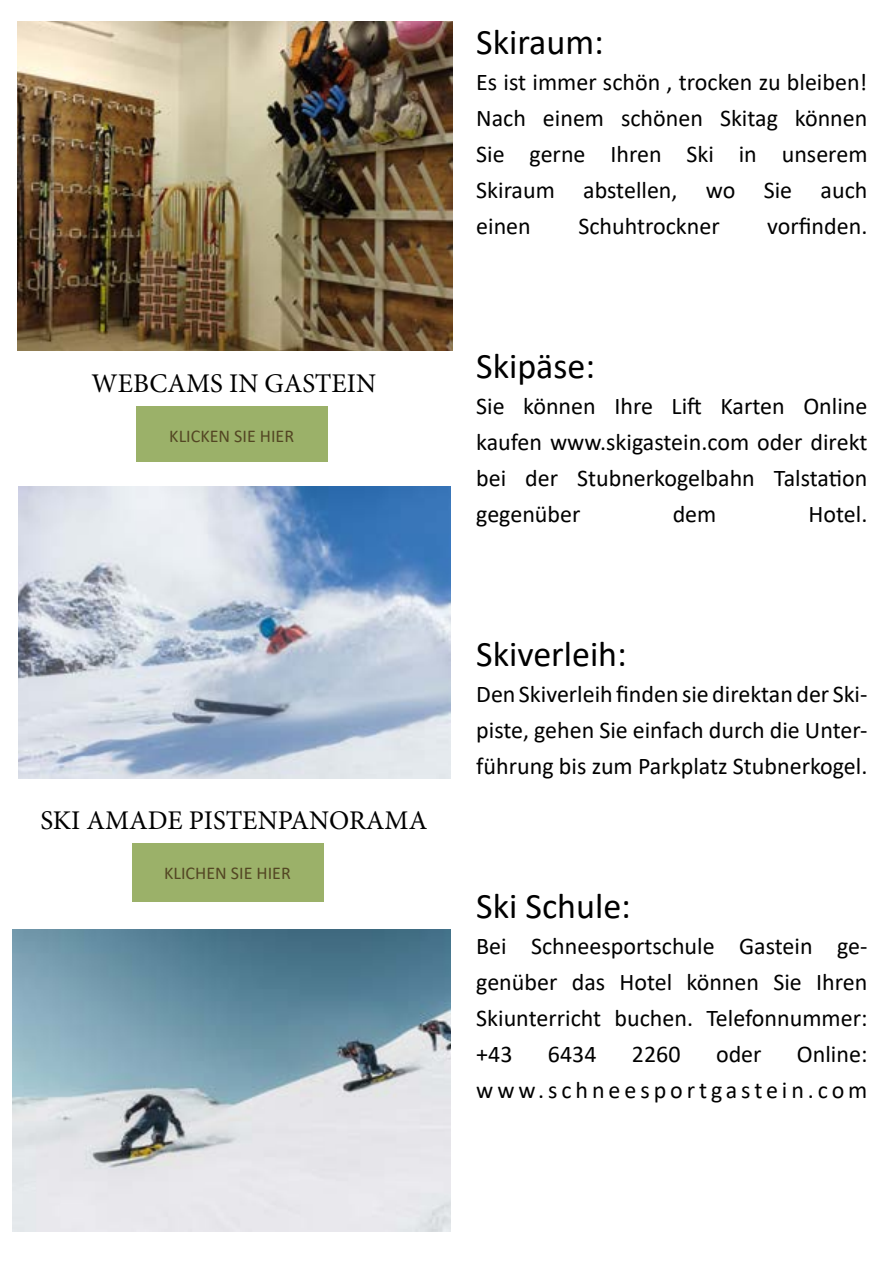
<style>
.page{position:relative;width:893px;height:1263px;background:#fff}
.page>*{position:absolute;margin:0;border:0;box-sizing:border-box;transform-origin:0 0}
.t1{font:36px "Calibri";color:#000}
.t2{font:27px "Minion Pro";color:#000}
.t3{font:24px/36px "Calibri";color:#000;text-align:justify}
.t4{font:24px/36px "Calibri";letter-spacing:.165em;color:#000;text-align:right}
.t5{font:18px "Calibri";color:#534623}
</style>
<div class="page">
<div style="left:136px;top:407px;width:191px;height:55px;background:#9bb169"></div>
<div style="left:132px;top:843px;width:191px;height:58px;background:#9bb169"></div>
<img style="left:18px;top:486px;width:433px;height:292px">
<img style="left:13px;top:930px;width:438px;height:302px">
<img style="left:17px;top:21px;width:435px;height:329px">
<p class="t2" style="left:92px;top:366px;width:286px">WEBCAMS IN GASTEIN</p>
<p class="t5" style="left:169px;top:424px;width:126px">KLICKEN SIE HIER</p>
<p class="t2" style="left:40px;top:802px;width:388px">SKI AMADE PISTENPANORAMA</p>
<p class="t5" style="left:164px;top:860px;width:128px">KLICHEN SIE HIER</p>
<h1 class="t1" style="left:476px;top:17px;width:129px">Skiraum:</h1>
<p class="t3" style="left:476px;top:63px;width:393px">Es ist immer schön , trocken zu bleiben!<br>Nach einem schönen Skitag können Sie gerne Ihren Ski in unserem Skiraum abstellen, wo Sie auch einen</p>
<p class="t3" style="left:578px;top:207px;width:143px">Schuhtrockner</p>
<p class="t3" style="left:767px;top:207px;width:102px">vorfinden.</p>
<h1 class="t1" style="left:476px;top:341px;width:120px">Skipäse:</h1>
<p class="t3" style="left:476px;top:387px;width:393px">Sie können Ihre Lift Karten Online kaufen www.skigastein.com oder direkt bei der Stubnerkogelbahn Talstation gegenüber</p>
<p class="t3" style="left:673px;top:495px;width:45px">dem</p>
<p class="t3" style="left:809px;top:495px;width:60px">Hotel.</p>
<h1 class="t1" style="left:476px;top:629px;width:152px">Skiverleih:</h1>
<p class="t3" style="left:476px;top:675px;width:393px">Den Skiverleih finden sie direktan der Ski&shy;piste, gehen Sie einfach durch die Unter&shy;führung bis zum Parkplatz Stubnerkogel.</p>
<h1 class="t1" style="left:476px;top:881px;width:156px">Ski Schule:</h1>
<p class="t3" style="left:476px;top:927px;width:393px">Bei Schneesportschule Gastein ge&shy;genüber das Hotel können Sie Ihren Skiunterricht buchen. Telefonnummer: +43</p>
<p class="t4" style="left:476px;top:1035px;width:393px">Online: www.schneesportgastein.com</p>
<p class="t3" style="left:548px;top:1035px;width:50px">6434</p>
<p class="t3" style="left:632px;top:1035px;width:50px">2260</p>
<p class="t3" style="left:716px;top:1035px;width:47px">oder</p>
</div>
